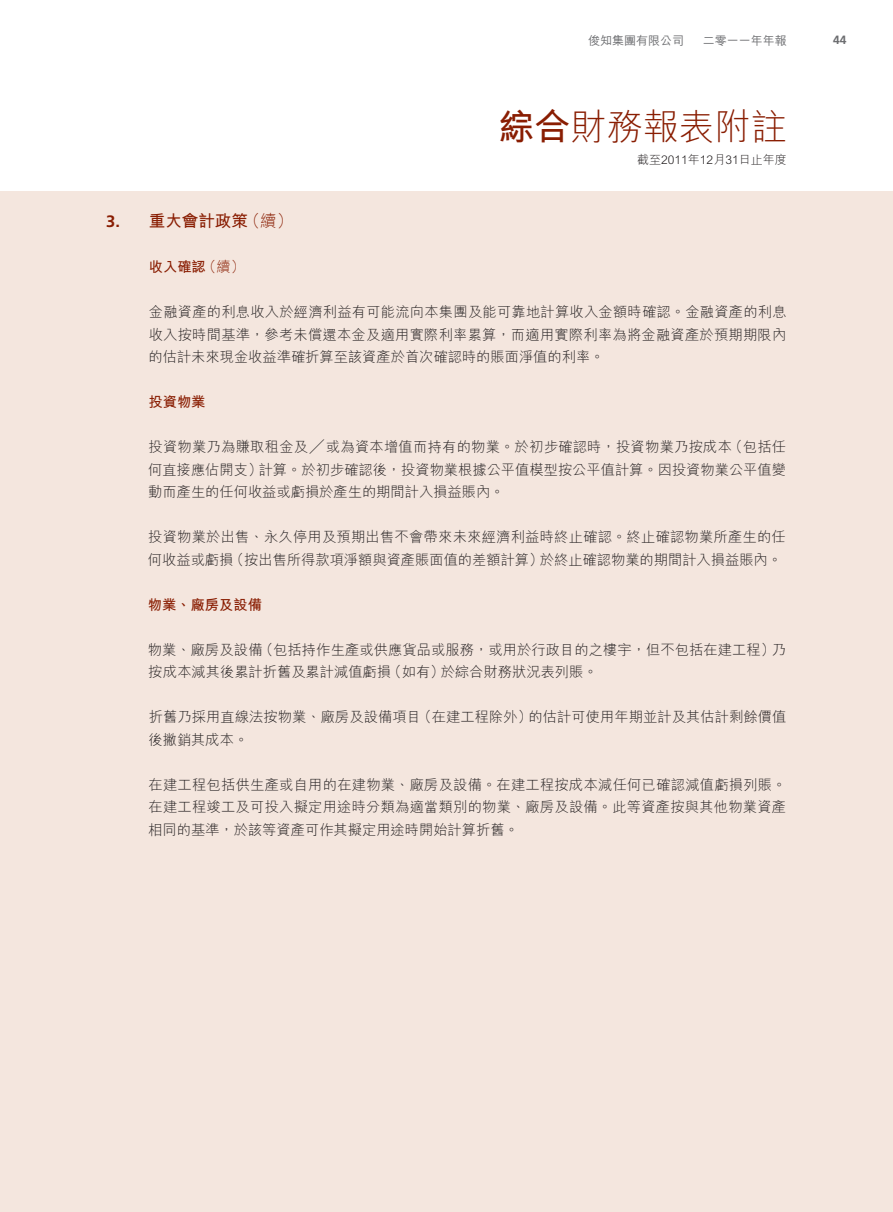
<style>
.page{position:relative;width:893px;height:1212px;background:#fff}
.page>*{position:absolute;margin:0;border:0;box-sizing:border-box;transform-origin:0 0}
.t1{font:300 36px "M Hei HK";color:#891d02}
.t2{font:700 16.5px "M Hei HK";color:#891d02}
.t3{font:300 16.5px "M Hei HK";color:#891d02}
.t4{font:700 16.5px "Frutiger LT Std";color:#891d02}
.t5{font:300 14.25px/22.5px "M Hei HK";color:#231f20;text-align:justify}
.t6{font:300 14.25px/22.5px "M Hei HK";letter-spacing:.02em;color:#231f20}
.t7{font:700 14.25px "M Hei HK";color:#891d02}
.t8{font:300 14.25px "M Hei HK";color:#891d02}
.t9{font:300 12px "M Hei HK";color:#231f20}
.t10{font:500 12px "M Hei HK";color:#6c6d70}
.t11{font:700 12px "Frutiger LT Std";color:#6c6d70}
.s1{font-weight:700}
</style>
<div class="page">
<div style="left:0;top:191px;width:893px;height:1021px;background:#f4e6de"></div>
<p class="t4" style="left:106px;top:212px;width:15px">3.</p>
<p class="t10" style="left:588px;top:32px;width:97px">俊知集團有限公司</p>
<p class="t10" style="left:703px;top:32px;width:85px">二零一一年年報</p>
<h1 class="t1" style="left:499px;top:101px;width:289px"><span class="s1">綜合</span>財務報表附註</h1>
<p class="t2" style="left:149px;top:209px;width:101px">重大會計政策</p>
<p class="t3" style="left:244px;top:210px;width:51px">（續(</p>
<p class="t9" style="left:637px;top:151px;width:151px">截至2011年12月31日止年度</p>
<p class="t8" style="left:202px;top:257px;width:44px">（續(</p>
<p class="t7" style="left:149px;top:257px;width:59px">收入確認</p>
<p class="t5" style="left:149px;top:300px;width:640px">金融資產的利息收入於經濟利益有可能流向本集團及能可靠地計算收入金額時確認。金融資產的利息收入按時間基準，參考未償還本金及適用實際利率累算，而適用實際利率為將金融資產於預期期限內的估計未來現金收益準確折算至該資產於首次確認時的賬面淨值的利率。</p>
<p class="t7" style="left:149px;top:392px;width:58px">投資物業</p>
<p class="t5" style="left:728px;top:435px;width:59px">（包括任</p>
<p class="t6" style="left:259px;top:435px;width:529px;text-indent:-110px">投資物業乃為賺取租金及╱或為資本增值而持有的物業。於初步確認時，投資物業乃按成本<br>計算。於初步確認後，投資物業根據公平值模型按公平值計算。因投資物業公平值變</p>
<p class="t5" style="left:148px;top:458px;width:358px">何直接應佔開支）<br>動而產生的任何收益或虧損於產生的期間計入損益賬內。</p>
<p class="t6" style="left:148px;top:525px;width:639px;text-align:right">投資物業於出售、永久停用及預期出售不會帶來未來經濟利益時終止確認。終止確認物業所產生的任於終止確認物業的期間計入損益賬內。</p>
<p class="t5" style="left:230px;top:548px;width:315px">（按出售所得款項淨額與資產賬面值的差額計算）</p>
<p class="t5" style="left:148px;top:548px;width:87px">何收益或虧損</p>
<p class="t7" style="left:148px;top:594px;width:115px">物業、廠房及設備</p>
<p class="t5" style="left:259px;top:638px;width:518px">（包括持作生產或供應貨品或服務，或用於行政目的之樓宇，但不包括在建工程）</p>
<p class="t5" style="left:148px;top:638px;width:116px">物業、廠房及設備</p>
<p class="t5" style="left:772px;top:638px;width:16px">乃</p>
<p class="t5" style="left:388px;top:660px;width:58px">（如有）</p>
<p class="t5" style="left:148px;top:660px;width:244px">按成本減其後累計折舊及累計減值虧損</p>
<p class="t5" style="left:441px;top:660px;width:158px">於綜合財務狀況表列賬。</p>
<p class="t5" style="left:417px;top:705px;width:116px">（在建工程除外）</p>
<p class="t5" style="left:528px;top:705px;width:259px">的估計可使用年期並計及其估計剩餘價值</p>
<p class="t5" style="left:149px;top:705px;width:274px">折舊乃採用直線法按物業、廠房及設備項目後撇銷其成本。</p>
<p class="t5" style="left:148px;top:773px;width:640px">在建工程包括供生產或自用的在建物業、廠房及設備。在建工程按成本減任何已確認減值虧損列賬。在建工程竣工及可投入擬定用途時分類為適當類別的物業、廠房及設備。此等資產按與其他物業資產相同的基準，於該等資產可作其擬定用途時開始計算折舊。</p>
<p class="t11" style="left:833px;top:33px;width:15px">44</p>
</div>
